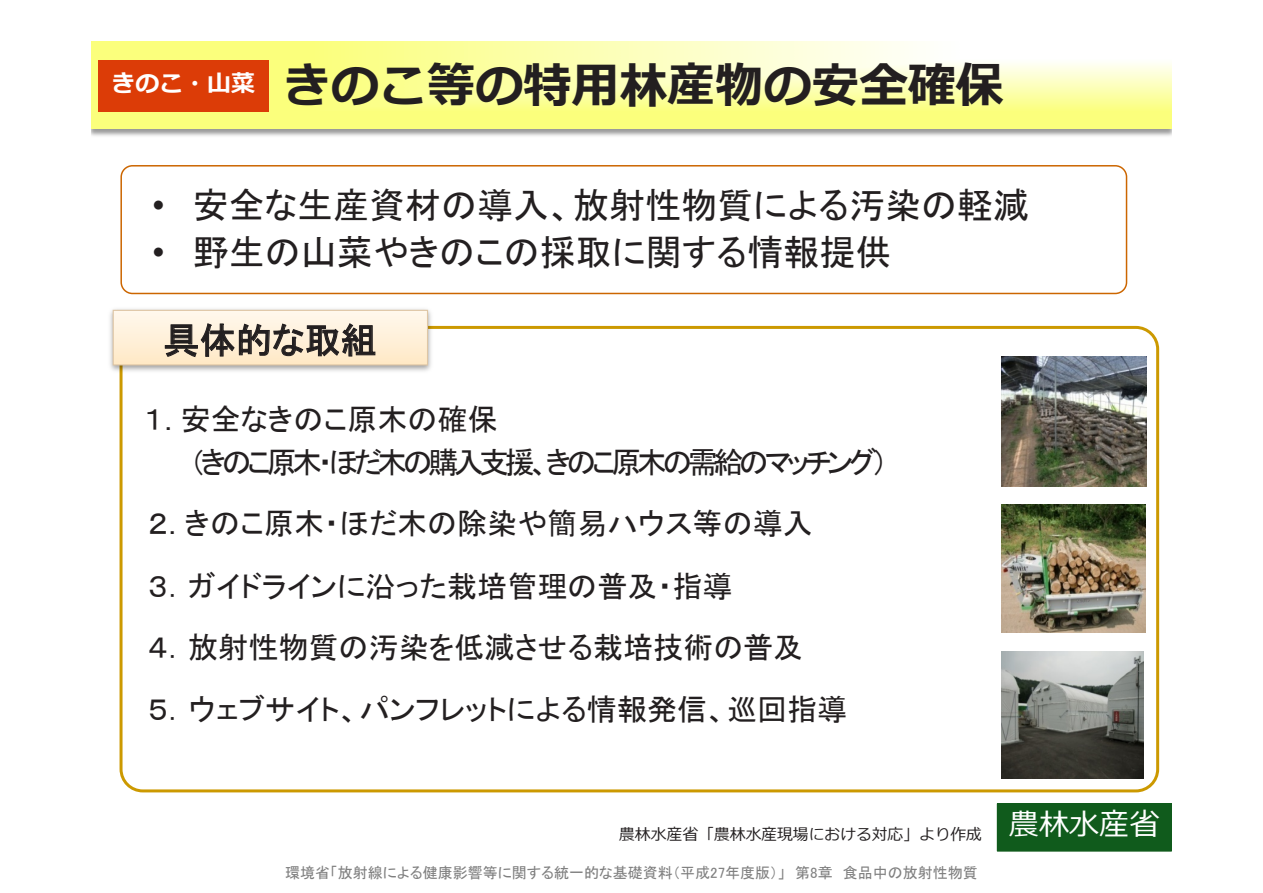
<style>
.page{position:relative;width:1263px;height:893px;background:#fff}
.page>*{position:absolute;margin:0;border:0;box-sizing:border-box;transform-origin:0 0}
.t1{font:700 48px "Meiryo";color:#231f20}
.t2{font:36px "MS P Gothic";color:#231f20}
.t3{font:30px/61.9px "MS P Gothic";color:#231f20}
.t4{font:30px/43.3px "MS P Gothic";letter-spacing:-.15em;color:#231f20}
.t5{font:30px "Meiryo";color:#fff}
.t6{font:700 24px "Meiryo";color:#fff}
.t7{font:15.9px "Meiryo";color:#231f20}
.t8{font:15px "MS P Gothic";color:#808080}
.s1{font-family:"Arial"}
</style>
<div class="page">
<svg style="left:91px;top:41px;width:1080px;height:88px;background:#fbfea4"></svg>
<div style="left:997px;top:804px;width:174px;height:47px;background:#105b1c"></div>
<div style="left:997px;top:803px;width:174px;height:48px;border:1px solid #105b1c"></div>
<div style="left:120px;top:165px;width:1007px;height:129px;border:2px solid #c60;border-radius:11px"></div>
<img style="left:1001px;top:505px;width:145px;height:127px">
<img style="left:1001px;top:651px;width:142px;height:128px">
<img style="left:1001px;top:357px;width:145px;height:129px">
<div style="left:120px;top:326px;width:1039px;height:466px;border:3px solid #c90;border-radius:22px"></div>
<img style="left:110px;top:309px;width:326px;height:67px">
<img style="left:134px;top:309px;width:284px;height:67px">
<div style="left:113px;top:310px;width:314px;height:55px;background:linear-gradient(to bottom,#fff8ee,#ffe9c6)"></div>
<div style="left:113px;top:310px;width:315px;height:55px;border:1px solid #dec6a5"></div>
<svg style="left:164px;top:322px;width:212px;height:36px;background:#cbbfad"></svg>
<div style="left:98px;top:61px;width:170px;height:51px;background:#dc3c07"></div>
<p class="t6" style="left:111px;top:67px;width:145px">きのこ・山菜</p>
<h1 class="t1" style="left:283px;top:52px;width:722px">きのこ等の特用林産物の安全確保</h1>
<p class="t2" style="left:152px;top:187px;width:878px"><span class="s1">•</span> 安全な生産資材の導入、放射性物質による汚染の軽減</p>
<p class="t2" style="left:152px;top:234px;width:741px"><span class="s1">•</span> 野生の山菜やきのこの採取に関する情報提供</p>
<p class="t2" style="left:164px;top:322px;width:215px">具体的な取組</p>
<p class="t4" style="left:190px;top:397px;width:699px;text-indent:-47px">１<span class="s1">.</span> 安全なきのこ原木の確保<br>（きのこ原木・ほだ木の購入支援、きのこ原木の需給のマッチング）</p>
<p class="t3" style="left:148px;top:492px;width:701px">２<span class="s1">.</span> きのこ原木・ほだ木の除染や簡易ハウス等の導入<br>３．ガイドラインに沿った栽培管理の普及・指導<br>４．放射性物質の汚染を低減させる栽培技術の普及<br>５．ウェブサイト、パンフレットによる情報発信、巡回指導</p>
<p class="t7" style="left:619px;top:823px;width:364px">農林水産省「農林水産現場における対応」より作成</p>
<p class="t8" style="left:285px;top:865px;width:694px">環境省「放射線による健康影響等に関する統一的な基礎資料（平成27年度版）」　第8章　食品中の放射性物質</p>
<p class="t5" style="left:1009px;top:803px;width:152px">農林水産省</p>
</div>
